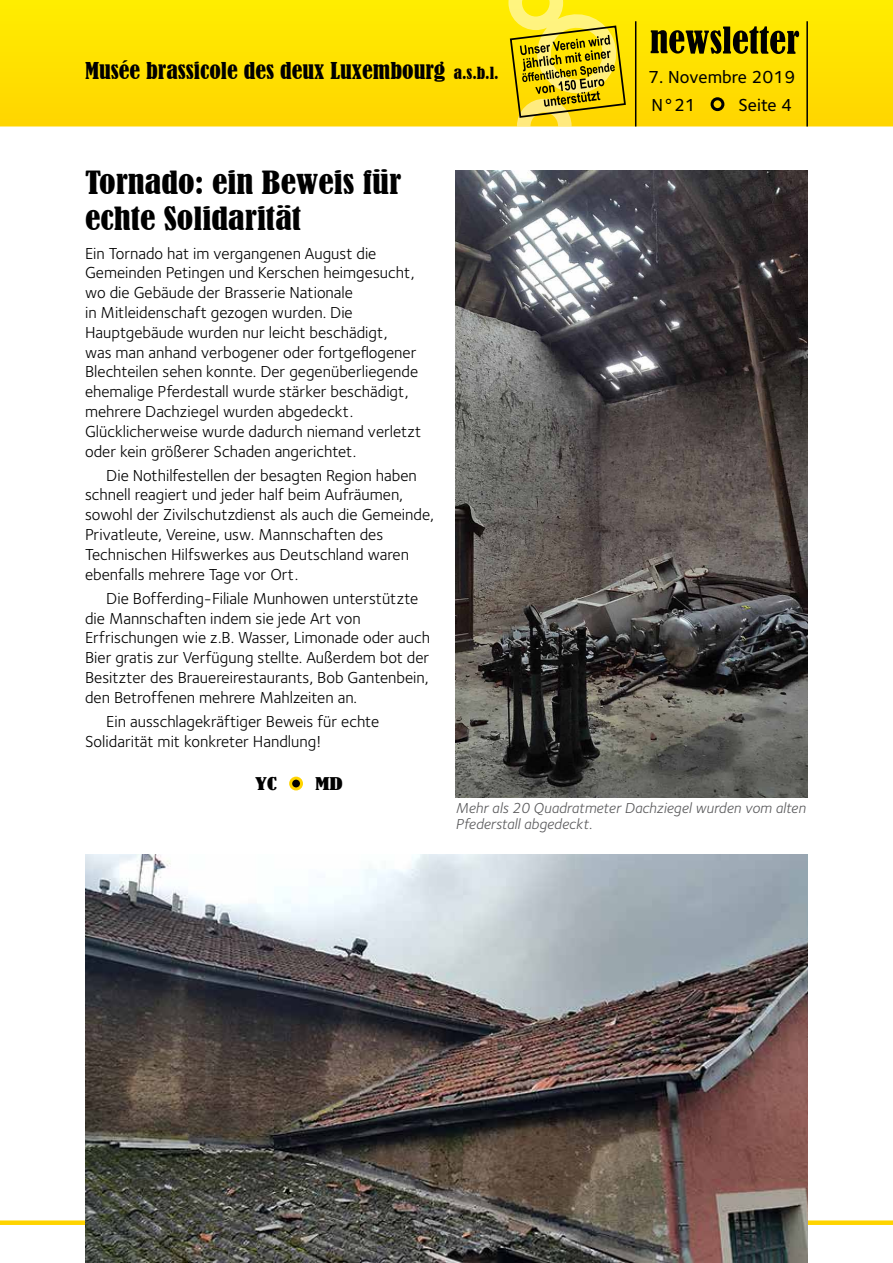
<style>
.page{position:relative;width:893px;height:1263px;background:#fff}
.page>*{position:absolute;margin:0;border:0;box-sizing:border-box;transform-origin:0 0}
.t1{font:condensed 30px/36px "Bernard";color:#000;scale:1.15 1}
.t2{font:condensed 21.75px "Bernard";color:#000;scale:1.1 1}
.t3{font:18px/28.5px "Foundry Sterling Medium CE";color:#000}
.t4{font:16.5px/19.8px "Foundry Sterling Book CE";color:#000}
.t5{font:condensed 16.5px "Bernard";color:#000;scale:1.5 1}
.t6{font:15px/16.5px "Foundry Sterling Book Italic CE";color:#58585a}
.s1{font-size:15.75px}
</style>
<div class="page">
<svg style="left:0;top:0;width:893px;height:126px;background:#fee100"></svg>
<svg style="left:651px;top:26px;width:148px;height:28px;background:#7d7000"></svg>
<div style="left:712px;top:99px;width:11px;height:11px;background:#ffd400;border-radius:50%"></div>
<div style="left:711px;top:97px;width:13px;height:14px;border:3px solid #000;border-radius:50%"></div>
<hr style="left:806px;top:21px;width:2px;height:105px;background:#000">
<svg style="left:453px;top:66px;width:46px;height:14px"></svg>
<svg style="left:508px;top:0;width:129px;height:126px;background:#dbc41e"></svg>
<div style="left:291px;top:778px;width:10px;height:11px;background:#000;border-radius:50%"></div>
<div style="left:289px;top:777px;width:14px;height:13px;border:3px solid #ffd400;border-radius:50%"></div>
<img style="left:455px;top:170px;width:353px;height:627px">
<div style="left:0;top:1220px;width:893px;height:5px;background:#ffd400"></div>
<img style="left:85px;top:855px;width:722px;height:408px">
<h2 class="t2" style="left:85px;top:58px;width:378px">Musée brassicole des deux Luxembourg <span class="s1">a.s.b.l.</span></h2>
<h1 class="t1" style="left:85px;top:165px;width:276px">Tornado: ein Beweis für echte Solidarität</h1>
<p class="t4" style="left:85px;top:243px;width:338px">Ein Tornado hat im vergangenen August die Gemeinden Petingen und Kerschen heimgesucht, wo die Gebäude der Brasserie Nationale<br>in Mitleidenschaft gezogen wurden. Die Hauptgebäude wurden nur leicht beschädigt,<br>was man anhand verbogener oder fortgeflogener Blechteilen sehen konnte. Der gegenüberliegende ehemalige Pferdestall wurde stärker beschädigt, mehrere Dachziegel wurden abgedeckt.<br>Glücklicherweise wurde dadurch niemand verletzt oder kein größerer Schaden angerichtet.</p>
<p class="t4" style="left:85px;top:465px;width:351px;text-indent:21px">Die Nothilfestellen der besagten Region haben schnell reagiert und jeder half beim Aufräumen, sowohl der Zivilschutzdienst als auch die Gemeinde, Privatleute, Vereine, usw. Mannschaften des Technischen Hilfswerkes aus Deutschland waren ebenfalls mehrere Tage vor Ort.</p>
<p class="t4" style="left:85px;top:588px;width:346px;text-indent:21px">Die Bofferding-Filiale Munhowen unterstützte die Mannschaften indem sie jede Art von Erfrischungen wie z.B. Wasser, Limonade oder auch Bier gratis zur Verfügung stellte. Außerdem bot der Besitzter des Brauereirestaurants, Bob Gantenbein, den Betroffenen mehrere Mahlzeiten an.</p>
<p class="t4" style="left:85px;top:711px;width:296px;text-indent:21px">Ein ausschlagekräftiger Beweis für echte<br>Solidarität mit konkreter Handlung!</p>
<p class="t5" style="left:255px;top:774px;width:16px">YC</p>
<p class="t5" style="left:315px;top:774px;width:20px">MD</p>
<p class="t3" style="left:648px;top:63px;width:149px">7. Novembre 2019<br>N°21</p>
<p class="t3" style="left:738px;top:91px;width:55px">Seite 4</p>
<p class="t6" style="left:455px;top:799px;width:352px">Mehr als 20 Quadratmeter Dachziegel wurden vom alten<br>Pfederstall abgedeckt.</p>
</div>
